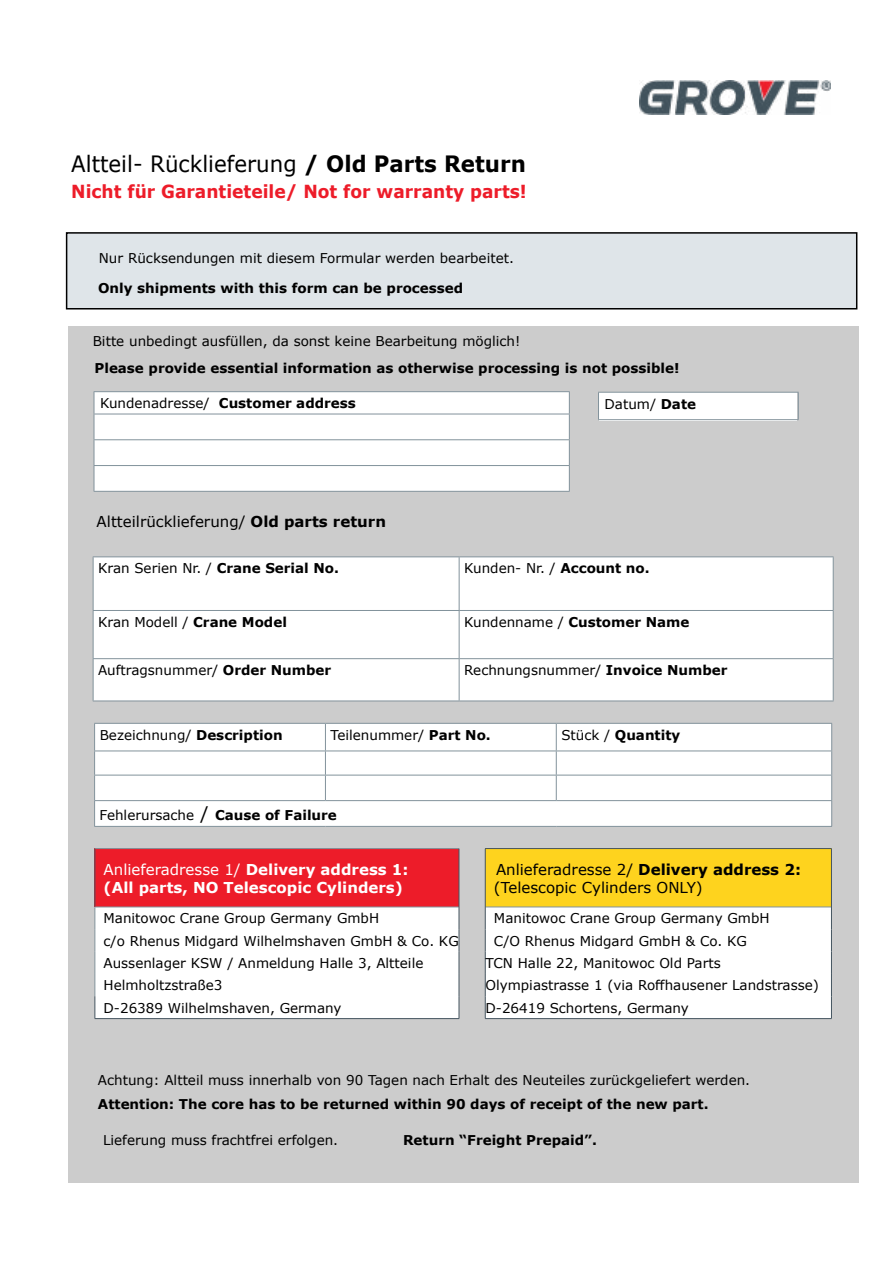
<style>
.page{position:relative;width:893px;height:1263px;background:#fff}
.page>*{position:absolute;margin:0;border:0;box-sizing:border-box;transform-origin:0 0}
.t1{font:22.5px "Verdana";color:#000;scale:.95 1}
.t2{font:700 18px "Verdana";color:#ed1c29;scale:.95 1}
.t3{font:15px/18px "Verdana";color:#000}
.t4{font:700 15px/18px "Verdana";color:#fff}
.t5{font:13.5px "Verdana";color:#000}
.t6{font:700 13.5px "Verdana";color:#000}
.s1{font-weight:700}
.s2{font-weight:400}
.s3{font-weight:400;font-size:18px}
</style>
<div class="page">
<img style="left:640px;top:81px;width:190px;height:33px">
<div style="left:68px;top:326px;width:790px;height:856px;background:#ccc"></div>
<div style="left:95px;top:392px;width:474px;height:99px;background:#fff"></div>
<hr style="left:94px;top:391px;width:476px;height:1px;background:#82929b">
<hr style="left:94px;top:414px;width:476px;height:1px;background:#82929b">
<hr style="left:94px;top:439px;width:476px;height:1px;background:#82929b">
<hr style="left:94px;top:465px;width:476px;height:1px;background:#82929b">
<svg style="left:94px;top:392px;width:1px;height:99px"></svg>
<svg style="left:569px;top:392px;width:1px;height:99px"></svg>
<hr style="left:94px;top:491px;width:476px;height:1px;background:#82929b">
<div style="left:94px;top:557px;width:739px;height:53px;background:#fff"></div>
<div style="left:94px;top:611px;width:739px;height:90px;background:#fff"></div>
<hr style="left:93px;top:556px;width:366px;height:1px;background:#82929b">
<hr style="left:93px;top:557px;width:1px;height:53px;background:#82929b">
<hr style="left:459px;top:556px;width:375px;height:1px;background:#82929b">
<hr style="left:459px;top:557px;width:1px;height:53px;background:#82929b">
<hr style="left:833px;top:557px;width:1px;height:53px;background:#82929b">
<hr style="left:93px;top:610px;width:366px;height:1px;background:#82929b">
<hr style="left:93px;top:611px;width:1px;height:47px;background:#82929b">
<hr style="left:459px;top:610px;width:375px;height:1px;background:#82929b">
<hr style="left:459px;top:611px;width:1px;height:47px;background:#82929b">
<hr style="left:833px;top:611px;width:1px;height:47px;background:#82929b">
<hr style="left:93px;top:658px;width:366px;height:1px;background:#82929b">
<hr style="left:93px;top:659px;width:1px;height:42px;background:#82929b">
<hr style="left:459px;top:658px;width:375px;height:1px;background:#82929b">
<hr style="left:459px;top:659px;width:1px;height:42px;background:#82929b">
<hr style="left:833px;top:659px;width:1px;height:42px;background:#82929b">
<hr style="left:93px;top:701px;width:366px;height:1px;background:#82929b">
<hr style="left:459px;top:701px;width:375px;height:1px;background:#82929b">
<div style="left:95px;top:724px;width:736px;height:102px;background:#fff"></div>
<hr style="left:94px;top:723px;width:231px;height:1px;background:#82929b">
<hr style="left:325px;top:723px;width:231px;height:1px;background:#82929b">
<hr style="left:556px;top:723px;width:276px;height:1px;background:#82929b">
<hr style="left:94px;top:750px;width:231px;height:1px;background:#82929b">
<hr style="left:325px;top:750px;width:231px;height:1px;background:#82929b">
<hr style="left:556px;top:750px;width:276px;height:1px;background:#82929b">
<hr style="left:94px;top:775px;width:231px;height:1px;background:#82929b">
<hr style="left:325px;top:775px;width:231px;height:1px;background:#82929b">
<svg style="left:325px;top:724px;width:1px;height:76px"></svg>
<hr style="left:556px;top:775px;width:276px;height:1px;background:#82929b">
<svg style="left:556px;top:724px;width:1px;height:76px"></svg>
<hr style="left:94px;top:800px;width:231px;height:1px;background:#82929b">
<svg style="left:94px;top:724px;width:1px;height:102px"></svg>
<hr style="left:325px;top:800px;width:231px;height:1px;background:#82929b">
<hr style="left:556px;top:800px;width:276px;height:1px;background:#82929b">
<svg style="left:831px;top:724px;width:1px;height:102px"></svg>
<hr style="left:94px;top:826px;width:231px;height:1px;background:#82929b">
<hr style="left:325px;top:826px;width:231px;height:1px;background:#82929b">
<hr style="left:556px;top:826px;width:276px;height:1px;background:#82929b">
<div style="left:95px;top:848px;width:364px;height:59px;background:#ed1c29"></div>
<div style="left:485px;top:848px;width:346px;height:59px;background:#fed31e"></div>
<div style="left:96px;top:907px;width:735px;height:111px;background:#fff"></div>
<hr style="left:95px;top:906px;width:364px;height:1px;background:#82929b">
<hr style="left:485px;top:906px;width:346px;height:1px;background:#82929b">
<hr style="left:485px;top:848px;width:347px;height:1px;background:#455560">
<hr style="left:831px;top:849px;width:1px;height:58px;background:#455560">
<svg style="left:831px;top:907px;width:1px;height:111px"></svg>
<hr style="left:485px;top:849px;width:1px;height:58px;background:#455560">
<svg style="left:485px;top:907px;width:1px;height:111px"></svg>
<hr style="left:485px;top:1018px;width:347px;height:1px;background:#455560">
<hr style="left:95px;top:848px;width:364px;height:1px;background:#82929b">
<hr style="left:95px;top:849px;width:1px;height:57px;background:#455560">
<hr style="left:459px;top:849px;width:1px;height:58px;background:#455560">
<svg style="left:95px;top:907px;width:1px;height:111px"></svg>
<svg style="left:459px;top:907px;width:1px;height:111px"></svg>
<hr style="left:95px;top:1018px;width:364px;height:1px;background:#455560">
<div style="left:67px;top:233px;width:790px;height:76px;background:#dfe5e9"></div>
<div style="left:66px;top:232px;width:791px;height:77px;border:2px solid #000"></div>
<div style="left:600px;top:392px;width:197px;height:29px;background:#fff"></div>
<hr style="left:598px;top:392px;width:201px;height:1px;background:#82929b">
<svg style="left:598px;top:393px;width:1px;height:26px"></svg>
<svg style="left:798px;top:393px;width:1px;height:26px"></svg>
<hr style="left:598px;top:419px;width:201px;height:1px;background:#82929b">
<h1 class="t1" style="left:71px;top:148px;width:480px">Altteil- Rücklieferung <span class="s1">/ Old Parts Return</span></h1>
<h2 class="t2" style="left:71px;top:179px;width:481px">Nicht für Garantieteile/ Not for warranty parts!</h2>
<p class="t5" style="left:99px;top:249px;width:417px">Nur Rücksendungen mit diesem Formular werden bearbeitet.</p>
<p class="t6" style="left:98px;top:279px;width:367px">Only shipments with this form can be processed</p>
<p class="t5" style="left:93px;top:332px;width:429px">Bitte unbedingt ausfüllen, da sonst keine Bearbeitung möglich!</p>
<p class="t6" style="left:94px;top:359px;width:587px">Please provide essential information as otherwise processing is not possible!</p>
<p class="t6" style="left:100px;top:393px;width:257px"><span class="s2">Kundenadresse/</span> Customer address</p>
<p class="t5" style="left:604px;top:394px;width:93px">Datum/ <span class="s1">Date</span></p>
<p class="t3" style="left:97px;top:512px;width:291px">Altteilrücklieferung/ <span class="s1">Old parts return</span></p>
<p class="t5" style="left:98px;top:559px;width:242px">Kran Serien Nr. / <span class="s1">Crane Serial No.</span></p>
<p class="t5" style="left:464px;top:559px;width:187px">Kunden- Nr. / <span class="s1">Account no.</span></p>
<p class="t5" style="left:98px;top:613px;width:190px">Kran Modell / <span class="s1">Crane Model</span></p>
<p class="t6" style="left:464px;top:612px;width:227px"><span class="s2">Kundenname /</span> Customer Name</p>
<p class="t5" style="left:98px;top:661px;width:235px">Auftragsnummer/ <span class="s1">Order Number</span></p>
<p class="t5" style="left:464px;top:661px;width:265px">Rechnungsnummer/ <span class="s1">Invoice Number</span></p>
<p class="t5" style="left:100px;top:725px;width:184px">Bezeichnung/ <span class="s1">Description</span></p>
<p class="t5" style="left:331px;top:725px;width:162px">Teilenummer/ <span class="s1">Part No.</span></p>
<p class="t6" style="left:561px;top:725px;width:120px"><span class="s2">Stück /</span> Quantity</p>
<p class="t6" style="left:100px;top:806px;width:239px"><span class="s2">Fehlerursache</span> <span class="s3">/</span> Cause of Failure</p>
<p class="t4" style="left:104px;top:860px;width:307px"><span class="s2">Anlieferadresse 1/</span> Delivery address 1: (All parts, NO Telescopic Cylinders)</p>
<p class="t3" style="left:494px;top:860px;width:309px">Anlieferadresse 2/ <span class="s1">Delivery address 2: </span>(Telescopic Cylinders ONLY)</p>
<p class="t5" style="left:104px;top:909px;width:277px">Manitowoc Crane Group Germany GmbH</p>
<p class="t5" style="left:494px;top:909px;width:277px">Manitowoc Crane Group Germany GmbH</p>
<p class="t5" style="left:104px;top:931px;width:357px">c/o Rhenus Midgard Wilhelmshaven GmbH &amp; Co. KG</p>
<p class="t5" style="left:494px;top:931px;width:255px">C/O Rhenus Midgard GmbH &amp; Co. KG</p>
<p class="t5" style="left:104px;top:954px;width:321px">Aussenlager KSW / Anmeldung Halle 3, Altteile</p>
<p class="t5" style="left:485px;top:954px;width:237px">TCN Halle 22, Manitowoc Old Parts</p>
<p class="t5" style="left:104px;top:976px;width:120px">Helmholtzstraße3</p>
<p class="t5" style="left:485px;top:976px;width:335px">Olympiastrasse 1 (via Roffhausener Landstrasse)</p>
<p class="t5" style="left:104px;top:998px;width:239px">D-26389 Wilhelmshaven, Germany</p>
<p class="t5" style="left:485px;top:998px;width:205px">D-26419 Schortens, Germany</p>
<p class="t5" style="left:98px;top:1071px;width:654px">Achtung: Altteil muss innerhalb von 90 Tagen nach Erhalt des Neuteiles zurückgeliefert werden.</p>
<p class="t6" style="left:98px;top:1095px;width:612px">Attention: The core has to be returned within 90 days of receipt of the new part.</p>
<p class="t5" style="left:103px;top:1131px;width:237px">Lieferung muss frachtfrei erfolgen.</p>
<p class="t6" style="left:403px;top:1131px;width:195px">Return “Freight Prepaid”.</p>
</div>
